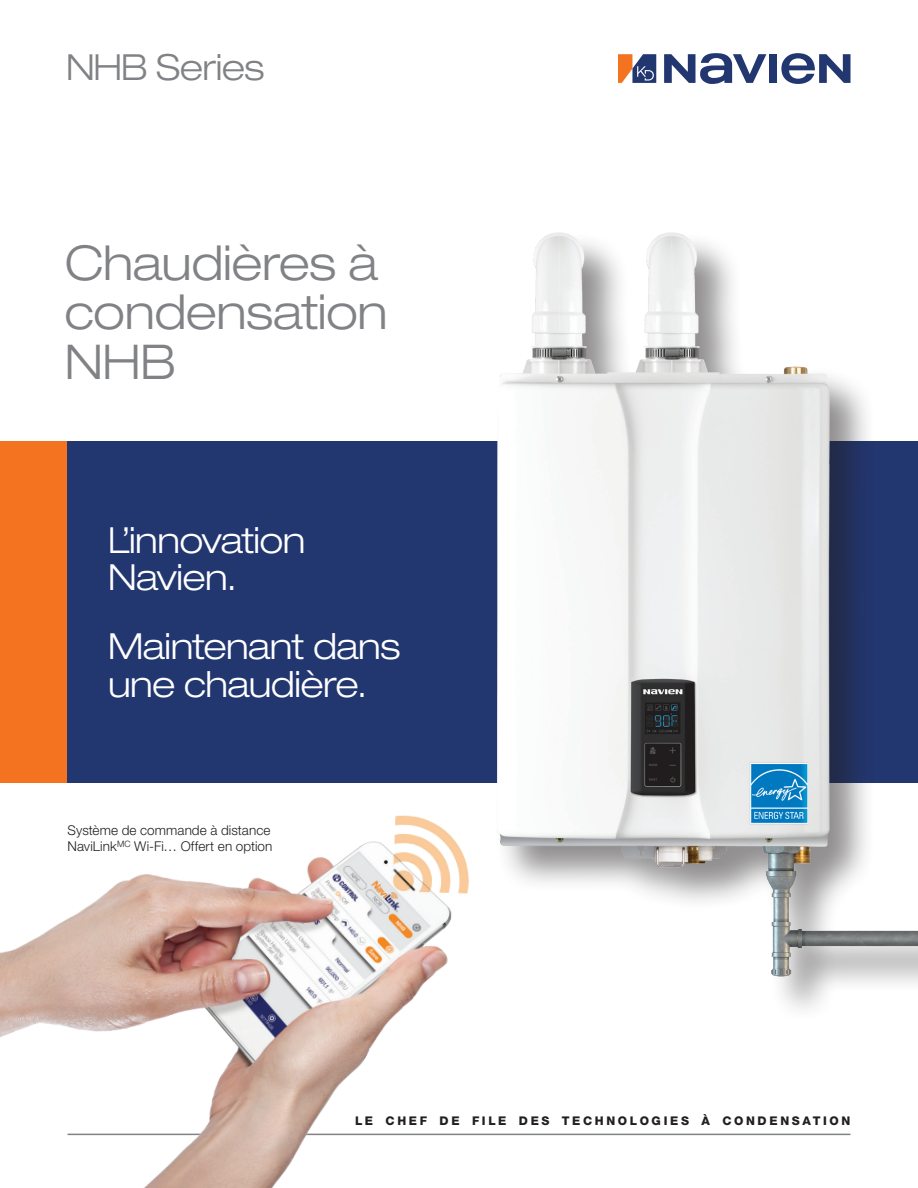
<style>
.page{position:relative;width:918px;height:1188px;background:#fff}
.page>*{position:absolute;margin:0;border:0;box-sizing:border-box;transform-origin:0 0}
.t1{font:300 expanded 48px/49.5px "Helvetica Neue LT Pro";letter-spacing:-.01em;color:#808285}
.t2{font:300 expanded 36px/37.5px "Helvetica Neue LT Pro";letter-spacing:-.015em;color:#fff}
.t3{font:300 expanded 36px "Helvetica Neue LT Pro";letter-spacing:-.015em;color:#808285}
.t4{font:300 13.5px/16.5px "Helvetica Neue LT Pro";letter-spacing:.005em;color:#231f20}
.t5{font:800 12px "Helvetica Neue LT Pro";letter-spacing:.22em;color:#231f20}
</style>
<div class="page">
<svg style="left:618px;top:54px;width:38px;height:29px"></svg>
<div style="left:769px;top:54px;width:8px;height:29px;background:#223670"></div>
<svg style="left:664px;top:53px;width:102px;height:31px"></svg>
<svg style="left:781px;top:53px;width:70px;height:31px"></svg>
<hr style="left:68px;top:1134px;width:782px;height:1px;background:#808285">
<div style="left:0;top:441px;width:68px;height:342px;background:#f47321"></div>
<div style="left:68px;top:441px;width:850px;height:342px;background:#223670"></div>
<img style="left:497px;top:232px;width:421px;height:778px">
<img style="left:0;top:783px;width:502px;height:405px">
<h2 class="t3" style="left:66px;top:45px;width:200px">NHB Series</h2>
<h1 class="t1" style="left:64px;top:237px;width:325px">Chaudières à condensation<br>NHB</h1>
<h2 class="t2" style="left:108px;top:521px;width:199px">L’innovation<br>Navien.</h2>
<h2 class="t2" style="left:108px;top:627px;width:294px">Maintenant dans une chaudière.</h2>
<p class="t4" style="left:68px;top:821px;width:206px">Système de commande à distance<br>NaviLink<sup>MC</sup> Wi-Fi… Offert en option</p>
<p class="t5" style="left:355px;top:1114px;width:497px">LE CHEF DE FILE DES TECHNOLOGIES À CONDENSATION</p>
</div>
